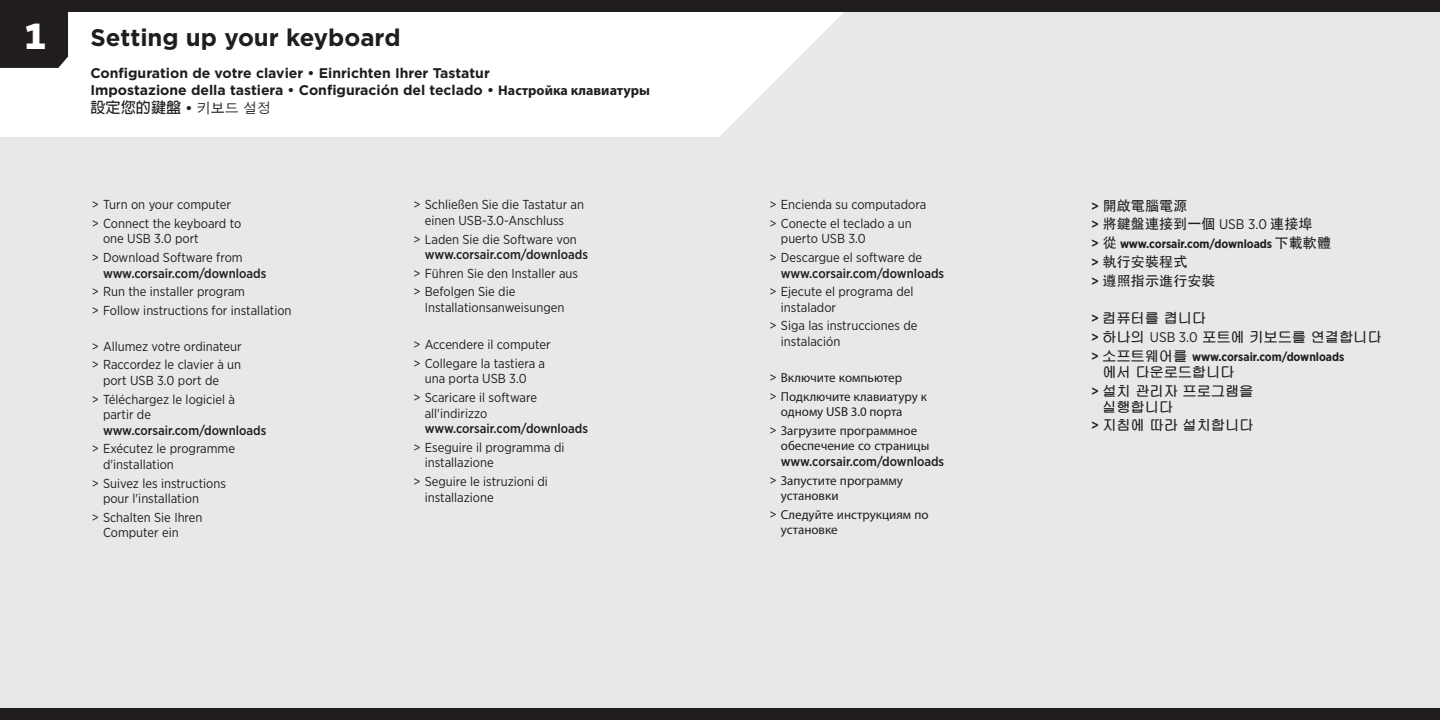
<style>
.page{position:relative;width:1440px;height:720px;background:#fff}
.page>*{position:absolute;margin:0;border:0;box-sizing:border-box;transform-origin:0 0}
.t1{font:700 24px "Gotham";color:#211d1e}
.t2{font:700 15px "Adobe Fan Heiti Std";letter-spacing:.01em;color:#211d1e}
.t3{font:700 14px/16.8px "Gotham";color:#211d1e}
.t4{font:700 14px/18.8px "HYR Go Thic";letter-spacing:.01em;color:#211d1e}
.t5{font:14px/18.8px "Adobe Heiti Std";letter-spacing:.01em;color:#211d1e}
.t6{font:13px/18.6px "Gotham Narrow";color:#211d1e}
.t7{font:13px/18.6px "Myriad Pro";color:#211d1e}
.t8{font:500 13px "Gotham Narrow";color:#211d1e}
.t9{font:700 12px "Gotham Narrow";letter-spacing:-.005em;color:#211d1e}
.s1{font-weight:900;font-size:36px;color:#fff}
.s2{font-family:"Myriad Pro"}
.s3{font-family:"Gotham";font-size:14px}
.s4{font-family:"HY Go Thic Extra";font-weight:400;font-size:14px}
.s5{font-family:"Gotham Narrow"}
.s6{font-family:"Gotham Narrow";font-weight:500}
.s7{font-weight:500;font-size:14px}
.s8{font-family:"Adobe Heiti Std";font-weight:400;font-size:14px}
.s9{font-family:"Gotham Narrow";font-weight:400}
.s10{font-family:"HYR Go Thic";font-size:14px}
</style>
<div class="page">
<div style="left:720px;top:0;width:720px;height:720px;background:#e8e8e9"></div>
<div style="left:0;top:0;width:720px;height:720px;background:#e8e8e9"></div>
<div style="left:0;top:709px;width:1440px;height:11px;background:#211d1e"></div>
<svg style="left:720px;top:11px;width:125px;height:125px"></svg>
<div style="left:0;top:0;width:720px;height:136px;background:#fff"></div>
<div style="left:0;top:0;width:1440px;height:11px;background:#211d1e"></div>
<div style="left:0;top:11px;width:68px;height:57px;background:#211d1e"></div>
<h1 class="t1" style="left:25px;top:22px;width:377px"><span class="s1">1</span> Setting up your keyboard</h1>
<p class="t3" style="left:90px;top:64px;width:561px">Configuration de votre clavier • Einrichten Ihrer Tastatur<br>Impostazione della tastiera • Configuración del teclado • <span class="s2">Настройка клавиатуры</span></p>
<p class="t2" style="left:90px;top:98px;width:182px">設定您的鍵盤 <span class="s3">•</span> <span class="s4">키보드 설정</span></p>
<p class="t6" style="left:92px;top:195px;width:151px">&gt; Turn on your computer &gt; Connect the keyboard to</p>
<p class="t6" style="left:92px;top:229px;width:153px;text-indent:11px">one USB 3.0 port<br>&gt; Download Software from</p>
<p class="t8" style="left:103px;top:265px;width:165px">www.corsair.com/downloads</p>
<p class="t6" style="left:92px;top:282px;width:201px">&gt; Run the installer program<br>&gt; Follow instructions for installation</p>
<p class="t6" style="left:92px;top:337px;width:152px">&gt; Allumez votre ordinateur &gt; Raccordez le clavier à un</p>
<p class="t6" style="left:92px;top:371px;width:145px;text-align:center">port USB 3.0 port de<br>&gt; Téléchargez le logiciel à</p>
<p class="t6" style="left:103px;top:405px;width:50px">partir de</p>
<p class="t8" style="left:103px;top:422px;width:165px">www.corsair.com/downloads</p>
<p class="t6" style="left:103px;top:441px;width:134px;line-height:15.6px;text-indent:-11px">&gt; Exécutez le programme d'installation</p>
<p class="t6" style="left:103px;top:475px;width:124px;line-height:15.6px;text-indent:-11px">&gt; Suivez les instructions pour l'installation</p>
<p class="t6" style="left:103px;top:509px;width:101px;line-height:15.6px;text-indent:-11px">&gt; Schalten Sie Ihren<br>Computer ein</p>
<p class="t6" style="left:425px;top:197px;width:161px;line-height:15.6px;text-indent:-11px">&gt; Schließen Sie die Tastatur an einen USB-3.0-Anschluss</p>
<p class="t6" style="left:413px;top:229px;width:165px">&gt; Laden Sie die Software von</p>
<p class="t8" style="left:425px;top:246px;width:165px">www.corsair.com/downloads</p>
<p class="t6" style="left:413px;top:264px;width:166px">&gt; Führen Sie den Installer aus &gt; Befolgen Sie die</p>
<p class="t6" style="left:425px;top:298px;width:141px">Installationsanweisungen</p>
<p class="t6" style="left:413px;top:335px;width:139px">&gt; Accendere il computer &gt; Collegare la tastiera a</p>
<p class="t6" style="left:413px;top:369px;width:125px;text-align:center">una porta USB 3.0<br>&gt; Scaricare il software</p>
<p class="t6" style="left:425px;top:403px;width:64px">all'indirizzo</p>
<p class="t8" style="left:425px;top:420px;width:165px">www.corsair.com/downloads</p>
<p class="t6" style="left:425px;top:439px;width:141px;line-height:15.6px;text-indent:-11px">&gt; Eseguire il programma di installazione</p>
<p class="t6" style="left:425px;top:473px;width:125px;line-height:15.6px;text-indent:-11px">&gt; Seguire le istruzioni di installazione</p>
<p class="t6" style="left:770px;top:195px;width:158px">&gt; Encienda su computadora &gt; Conecte el teclado a un</p>
<p class="t6" style="left:770px;top:229px;width:154px;text-indent:11px">puerto USB 3.0<br>&gt; Descargue el software de</p>
<p class="t8" style="left:781px;top:265px;width:165px">www.corsair.com/downloads</p>
<p class="t6" style="left:781px;top:284px;width:134px;line-height:15.6px;text-indent:-11px">&gt; Ejecute el programa del instalador</p>
<p class="t6" style="left:781px;top:318px;width:138px;line-height:15.6px;text-indent:-11px">&gt; Siga las instrucciones de instalación</p>
<p class="t7" style="left:770px;top:368px;width:159px"><span class="s5">&gt;</span> Включите компьютер<br><span class="s5">&gt;</span> Подключите клавиатуру к</p>
<p class="t7" style="left:770px;top:402px;width:149px;text-align:center">одному USB 3.0 порта<br><span class="s5">&gt;</span> Загрузите программное</p>
<p class="t7" style="left:781px;top:437px;width:150px">обеспечение со страницы</p>
<p class="t8" style="left:781px;top:453px;width:165px">www.corsair.com/downloads</p>
<p class="t7" style="left:781px;top:472px;width:123px;line-height:15.6px;text-indent:-11px"><span class="s5">&gt;</span> Запустите программу установки</p>
<p class="t7" style="left:781px;top:507px;width:149px;line-height:15.6px;text-indent:-11px"><span class="s5">&gt;</span> Следуйте инструкциям по установке</p>
<p class="t5" style="left:1091px;top:196px;width:223px"><span class="s6">&gt;</span> 開啟電腦電源<br><span class="s6">&gt;</span> 將鍵盤連接到一個 <span class="s5">USB 3.0</span> 連接埠</p>
<p class="t9" style="left:1091px;top:236px;width:241px"><span class="s7">&gt;</span> <span class="s8">從</span> www.corsair.com/downloads <span class="s8">下載軟體</span></p>
<p class="t5" style="left:1091px;top:253px;width:126px"><span class="s6">&gt;</span> 執行安裝程式<br><span class="s6">&gt;</span> 遵照指示進行安裝</p>
<p class="t4" style="left:1091px;top:309px;width:292px"><span class="s6">&gt;</span> 컴퓨터를 켭니다<br><span class="s6">&gt;</span> 하나의 <span class="s9">USB 3.0</span> 포트에 키보드를 연결합니다</p>
<p class="t9" style="left:1091px;top:349px;width:255px"><span class="s7">&gt;</span> <span class="s10">소프트웨어를</span> www.corsair.com/downloads</p>
<p class="t4" style="left:1091px;top:362px;width:164px;text-align:center">에서 다운로드합니다<br><span class="s6">&gt;</span> 설치 관리자 프로그램을</p>
<p class="t4" style="left:1091px;top:397px;width:164px;text-indent:11px">실행합니다<br><span class="s6">&gt;</span> 지침에 따라 설치합니다</p>
</div>
